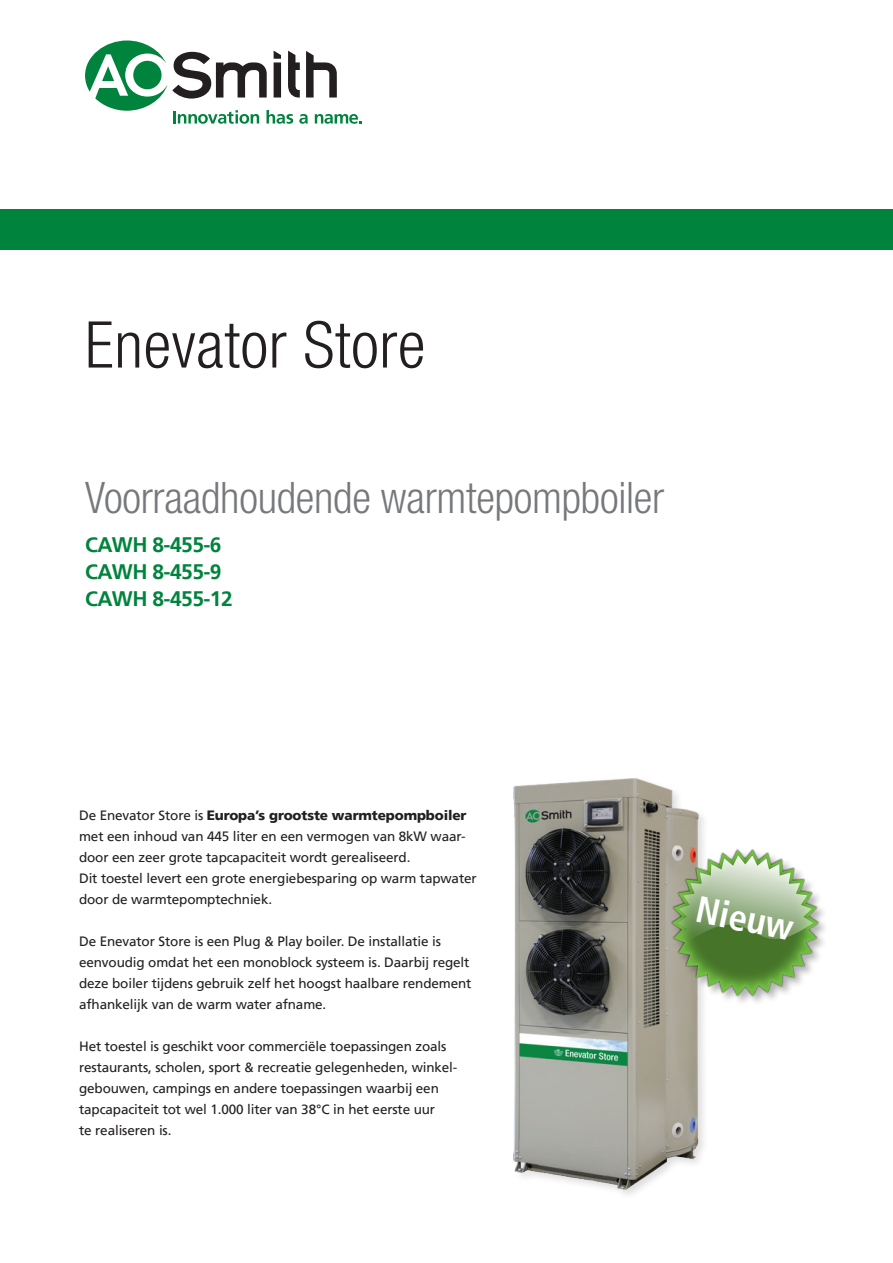
<style>
.page{position:relative;width:893px;height:1263px;background:#fff}
.page>*{position:absolute;margin:0;border:0;box-sizing:border-box;transform-origin:0 0}
.t1{font:300 condensed 64.5px "Helvetica Neue LT Std";letter-spacing:.01em;color:#231f20}
.t2{font:300 condensed 43.5px "Helvetica Neue LT Std";letter-spacing:-.005em;color:#76787b}
.t3{font:700 condensed 37.05px "Frutiger LT";color:#fff}
.t4{font:700 21px/27px "Frutiger LT";letter-spacing:-.025em;color:#00843d}
.t5{font:13.5px/21px "Frutiger LT";letter-spacing:-.01em;color:#231f20}
.s1{font-weight:900}
</style>
<div class="page">
<div style="left:0;top:209px;width:893px;height:41px;background:#00843d"></div>
<svg style="left:85px;top:41px;width:276px;height:83px"></svg>
<img style="left:513px;top:778px;width:191px;height:417px">
<img style="left:655px;top:833px;width:170px;height:180px">
<svg style="left:672px;top:850px;width:147px;height:146px;background:#97b183"></svg>
<h1 class="t1" style="left:85px;top:308px;width:342px">Enevator Store</h1>
<h2 class="t2" style="left:85px;top:473px;width:581px">Voorraadhoudende warmtepompboiler</h2>
<h3 class="t4" style="left:85px;top:531px;width:149px">CAWH 8-455-6<br>CAWH 8-455-9<br>CAWH 8-455-12</h3>
<p class="t5" style="left:79px;top:805px;width:399px">De Enevator Store is <span class="s1">Europa’s grootste warmtepompboiler </span>met een inhoud van 445 liter en een vermogen van 8kW waar&shy;door een zeer grote tapcapaciteit wordt gerealiseerd.<br>Dit toestel levert een grote energiebesparing op warm tapwater door de warmtepomptechniek.</p>
<p class="t5" style="left:79px;top:931px;width:394px">De Enevator Store is een Plug &amp; Play boiler. De installatie is eenvoudig omdat het een monoblock systeem is. Daarbij regelt deze boiler tijdens gebruik zelf het hoogst haalbare rendement afhankelijk van de warm water afname.</p>
<p class="t5" style="left:79px;top:1036px;width:380px">Het toestel is geschikt voor commerciële toepassingen zoals restaurants, scholen, sport &amp; recreatie gelegenheden, winkel&shy;gebouwen, campings en andere toepassingen waarbij een tapcapaciteit tot wel 1.000 liter van 38°C in het eerste uur<br>te realiseren is.</p>
<h3 class="t3" style="left:701px;top:886px;width:100px;rotate:12deg">Nieuw</h3>
</div>
